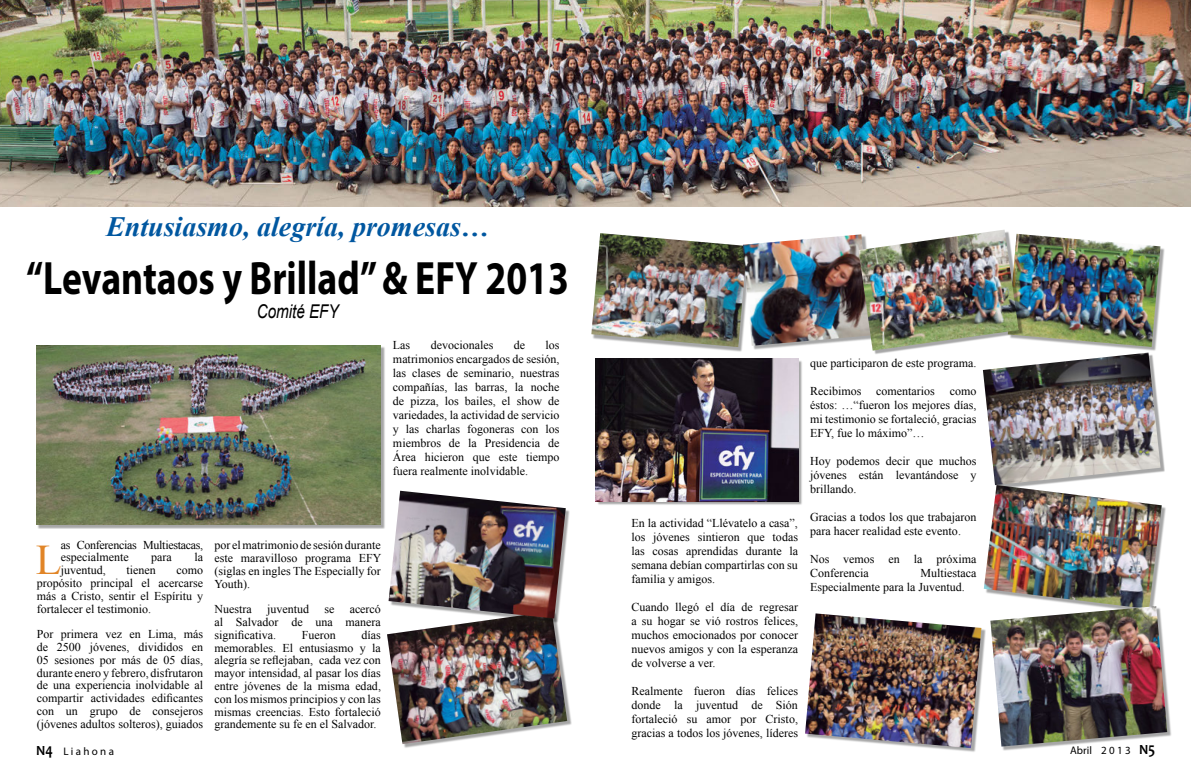
<style>
.page{position:relative;width:1191px;height:774px;background:#fff}
.page>*{position:absolute;margin:0;border:0;box-sizing:border-box;transform-origin:0 0}
.t1{font:700 47px "Myriad Pro";color:#000;scale:.8 1}
.t2{font:42.2px "Times New Roman";color:#e18527}
.t3{font:italic 700 28px "Times New Roman";color:#0057a0}
.t4{font:italic 19px "Arial";color:#000;scale:.8 1}
.t5{font:12px/14px "Times New Roman";color:#000;text-align:justify}
.t6{font:12px/12.8px "Times New Roman";letter-spacing:-.025em;color:#000}
.t7{font:11px "Myriad Pro";color:#000}
.s1{font-family:"Candara";font-weight:700;font-size:14px}
.s2{font-family:"Candara";font-weight:700;font-size:16.8px}
.s3{font-family:"Candara";font-weight:700;font-size:16.7px}
</style>
<div class="page">
<div style="left:388px;top:612px;width:183px;height:136px;background:#000;opacity:.35"></div>
<img style="left:387px;top:618px;width:180px;height:126px">
<div style="left:37px;top:346px;width:348px;height:183px;background:#000;opacity:.35"></div>
<img style="left:36px;top:345px;width:345px;height:179px">
<div style="left:390px;top:492px;width:180px;height:131px;background:#000;opacity:.35"></div>
<img style="left:388px;top:491px;width:178px;height:127px">
<img style="left:0;top:0;width:1191px;height:206px">
<div style="left:1009px;top:235px;width:156px;height:117px;background:#000;opacity:.35"></div>
<img style="left:1023px;top:234px;width:137px;height:113px">
<div style="left:806px;top:615px;width:180px;height:138px;background:#000;opacity:.35"></div>
<img style="left:805px;top:613px;width:176px;height:135px">
<div style="left:592px;top:235px;width:159px;height:117px;background:#000;opacity:.35"></div>
<img style="left:591px;top:233px;width:153px;height:114px">
<div style="left:984px;top:354px;width:181px;height:135px;background:#000;opacity:.35"></div>
<img style="left:983px;top:353px;width:178px;height:236px">
<div style="left:985px;top:486px;width:181px;height:127px;background:#000;opacity:.35"></div>
<div style="left:597px;top:360px;width:205px;height:146px;background:#000;opacity:.35"></div>
<img style="left:596px;top:358px;width:202px;height:143px">
<div style="left:991px;top:607px;width:180px;height:144px;background:#000;opacity:.35"></div>
<img style="left:990px;top:606px;width:177px;height:140px">
<div style="left:744px;top:236px;width:130px;height:114px;background:#000;opacity:.35"></div>
<img style="left:743px;top:234px;width:115px;height:112px">
<div style="left:860px;top:231px;width:163px;height:124px;background:#000;opacity:.35"></div>
<img style="left:858px;top:230px;width:160px;height:121px">
<h3 class="t3" style="left:106px;top:207px;width:384px">Entusiasmo, alegría, promesas…</h3>
<h1 class="t1" style="left:26px;top:248px;width:680px">“Levantaos y Brillad” &amp; EFY 2013</h1>
<h3 class="t4" style="left:257px;top:299px;width:104px">Comité EFY</h3>
<p class="t5" style="left:393px;top:338px;width:168px;text-indent:152px">los matrimonios encargados de sesión, las clases de seminario, nuestras compañías, las barras, la noche de pizza, los bailes, el show de variedades, la actividad de servicio y las charlas fogoneras con los miembros de la Presidencia de Área hicieron que este tiempo fuera realmente inolvidable.</p>
<p class="t5" style="left:393px;top:338px;width:19px">Las</p>
<p class="t5" style="left:431px;top:338px;width:64px">devocionales</p>
<p class="t5" style="left:514px;top:338px;width:13px">de</p>
<h2 class="t2" style="left:36px;top:532px;width:27px">L</h2>
<p class="t6" style="left:61px;top:538px;width:144px">as Conferencias Multiestacas, especialmente</p>
<p class="t5" style="left:151px;top:550px;width:22px">para</p>
<p class="t5" style="left:195px;top:550px;width:10px">la</p>
<p class="t5" style="left:61px;top:563px;width:46px">juventud,</p>
<p class="t5" style="left:126px;top:563px;width:31px">tienen</p>
<p class="t5" style="left:37px;top:564px;width:168px;line-height:12.8px;text-indent:140px">como propósito principal el acercarse más a Cristo, sentir el Espíritu y fortalecer el testimonio.</p>
<p class="t5" style="left:37px;top:628px;width:168px;line-height:12.8px">Por primera vez en Lima, más de 2500 jóvenes, divididos en 05 sesiones por más de 05 días, durante enero y febrero, disfrutaron de una experiencia inolvidable al compartir actividades edificantes con un grupo de consejeros (jóvenes adultos solteros), guiados</p>
<p class="t7" style="left:36px;top:745px;width:79px"><span class="s1">N</span><span class="s2">4</span> L i a h o n a</p>
<p class="t5" style="left:214px;top:539px;width:168px;line-height:12.8px">por el matrimonio de sesión durante este maravilloso programa EFY (siglas en ingles The Especially for Youth).</p>
<p class="t5" style="left:214px;top:602px;width:39px">Nuestra</p>
<p class="t5" style="left:267px;top:602px;width:43px">juventud</p>
<p class="t5" style="left:324px;top:602px;width:11px">se</p>
<p class="t5" style="left:214px;top:603px;width:168px;line-height:12.8px;text-indent:135px">acercó al Salvador de una manera significativa.</p>
<p class="t5" style="left:214px;top:628px;width:168px;line-height:12.8px;text-indent:147px">días memorables. El entusiasmo y la alegría se reflejaban, cada vez con mayor intensidad, al pasar los días entre jóvenes de la misma edad, con los mismos principios y con las mismas creencias. Esto fortaleció grandemente su fe en el Salvador.</p>
<p class="t5" style="left:302px;top:628px;width:35px">Fueron</p>
<p class="t5" style="left:631px;top:515px;width:168px">En la actividad “Llévatelo a casa”, los jóvenes sintieron que todas las cosas aprendidas durante la semana debían compartirlas con su familia y amigos.</p>
<p class="t5" style="left:631px;top:599px;width:168px">Cuando llegó el día de regresar a su hogar se vió rostros felices, muchos emocionados por conocer nuevos amigos y con la esperanza de volverse a ver.</p>
<p class="t5" style="left:631px;top:684px;width:168px">Realmente fueron días felices donde la juventud de Sión fortaleció su amor por Cristo, gracias a todos los jóvenes, líderes</p>
<p class="t5" style="left:810px;top:356px;width:168px">que participaron de este programa.</p>
<p class="t5" style="left:810px;top:384px;width:168px">Recibimos comentarios como éstos: …“fueron los mejores días, mi testimonio se fortaleció, gracias EFY, fue lo máximo”…</p>
<p class="t5" style="left:810px;top:454px;width:168px">Hoy podemos decir que muchos jóvenes están levantándose y brillando.</p>
<p class="t5" style="left:810px;top:510px;width:168px">Gracias a todos los que trabajaron para hacer realidad este evento.</p>
<p class="t5" style="left:810px;top:552px;width:168px">Nos vemos en la próxima<br>Conferencia</p>
<p class="t5" style="left:810px;top:566px;width:168px;text-indent:110px">Multiestaca<br>Especialmente para la Juventud.</p>
<p class="t7" style="left:1070px;top:743px;width:86px">Abril 2 0 1 3 <span class="s1">N</span><span class="s3">5</span></p>
</div>
